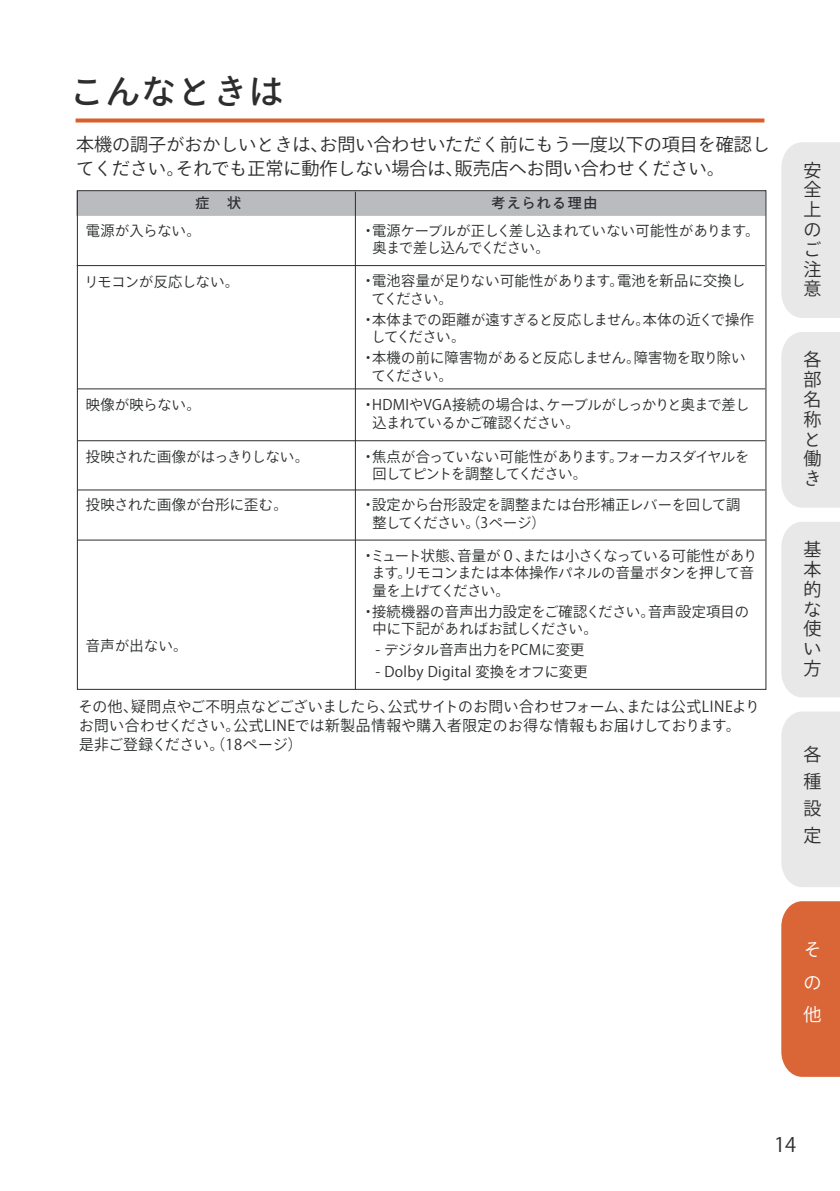
<style>
.page{position:relative;width:840px;height:1191px;background:#fff}
.page>*{position:absolute;margin:0;border:0;box-sizing:border-box;transform-origin:0 0}
.t1{font:500 34px "Ryo Gothic Plus N";letter-spacing:.05em;color:#2d2d2e}
.t2{font:20px "Ryo Gothic Plus N";color:#2d2d2e}
.t3{font:18px/24px "Ryo Gothic Plus N";color:#2d2d2e}
.t4{font:18px/19.8px "Ryo Gothic Plus N";color:#2d2e2e;text-align:justify}
.t5{font:18px/32.4px "Ryo Gothic Plus N";color:#fff;text-align:justify}
.t6{font:15px/19px "Ryo Gothic Plus N";letter-spacing:.04em;color:#2b2d2d}
.t7{font:14.4px/17.4px "Ryo Gothic Plus N";letter-spacing:-.005em;color:#2b2d2d}
.t8{font:14.4px/17.4px "Ryo Gothic Plus N";letter-spacing:.025em;color:#2b2d2d}
.t9{font:14.4px/17.4px "Ryo Gothic Plus N";letter-spacing:-.025em;color:#2b2d2d}
.t10{font:14.4px/17.4px "Ryo Gothic Plus N";letter-spacing:-.035em;color:#2b2d2d}
.t11{font:14.4px "Ryo Gothic Plus N";letter-spacing:.02em;color:#2b2d2d}
.t12{font:500 14px "Ryo Gothic Plus N";letter-spacing:.1em;color:#2d2d2e}
</style>
<div class="page">
<svg style="left:75px;top:118px;width:689px;height:4px;fill:#da5f28"></svg>
<div style="left:76px;top:191px;width:689px;height:25px;background:#babbbe"></div>
<hr style="left:77px;top:265px;width:687px;height:1px;background:#2b2d2d">
<hr style="left:77px;top:489px;width:687px;height:1px;background:#2b2d2d">
<hr style="left:77px;top:540px;width:687px;height:1px;background:#2b2d2d">
<hr style="left:77px;top:440px;width:687px;height:1px;background:#2b2d2d">
<hr style="left:77px;top:388px;width:687px;height:1px;background:#2b2d2d">
<hr style="left:355px;top:192px;width:1px;height:497px;background:#2b2d2d">
<div style="left:781px;top:142px;width:58px;height:176px;background:#e8e8e9"></div>
<div style="left:781px;top:332px;width:58px;height:175px;background:#e8e8e9"></div>
<div style="left:781px;top:522px;width:58px;height:175px;background:#e8e8e9"></div>
<div style="left:781px;top:711px;width:58px;height:176px;background:#e8e8e9"></div>
<div style="left:781px;top:901px;width:58px;height:175px;background:#da6638"></div>
<h1 class="t1" style="left:70px;top:70px;width:214px">こんなときは</h1>
<p class="t3" style="left:76px;top:133px;width:695px">本機の調子がおかしいときは、お問い合わせいただく前にもう一度以下の項目を確認してください。それでも正常に動作しない場合は、販売店へお問い合わせください。</p>
<p class="t12" style="left:195px;top:194px;width:47px">症　状</p>
<p class="t12" style="left:491px;top:194px;width:107px">考えられる理由</p>
<p class="t8" style="left:86px;top:223px;width:116px">電源が入らない。</p>
<p class="t9" style="left:84px;top:273px;width:156px">リモコンが反応しない。</p>
<p class="t8" style="left:86px;top:397px;width:116px">映像が映らない。</p>
<p class="t7" style="left:86px;top:448px;width:224px">投映された画像がはっきりしない。</p>
<p class="t9" style="left:372px;top:222px;width:388px;text-indent:-11px">・電源ケーブルが正しく差し込まれていない可能性があります。奥まで差し込んでください。</p>
<p class="t8" style="left:371px;top:273px;width:375px;text-indent:-10px">・電池容量が足りない可能性があります。電池を新品に交換してください。</p>
<p class="t9" style="left:371px;top:311px;width:383px;text-indent:-11px">・本体までの距離が遠すぎると反応しません。本体の近くで操作してください。</p>
<p class="t7" style="left:371px;top:350px;width:375px;text-indent:-10px">・本機の前に障害物があると反応しません。障害物を取り除いてください。</p>
<p class="t7" style="left:372px;top:397px;width:378px;text-indent:-11px">・HDMIやVGA接続の場合は、ケーブルがしっかりと奥まで差し込まれているかご確認ください。</p>
<p class="t10" style="left:372px;top:448px;width:378px;text-indent:-11px">・焦点が合っていない可能性があります。フォーカスダイヤルを回してピントを調整してください。</p>
<p class="t8" style="left:86px;top:497px;width:203px">投映された画像が台形に歪む。</p>
<p class="t7" style="left:372px;top:497px;width:369px;text-indent:-11px">・設定から台形設定を調整または台形補正レバーを回して調整してください。（3ページ）</p>
<p class="t7" style="left:371px;top:547px;width:387px;text-indent:-10px">・ミュート状態、音量が０、または小さくなっている可能性があります。リモコンまたは本体操作パネルの音量ボタンを押して音量を上げてください。</p>
<p class="t8" style="left:372px;top:603px;width:378px;text-indent:-11px">・接続機器の音声出力設定をご確認ください。音声設定項目の中に下記があればお試しください。</p>
<p class="t11" style="left:375px;top:641px;width:210px">- デジタル音声出力をPCMに変更</p>
<p class="t8" style="left:375px;top:663px;width:213px">- Dolby Digital 変換をオフに変更</p>
<p class="t7" style="left:86px;top:637px;width:103px">音声が出ない。</p>
<p class="t6" style="left:78px;top:697px;width:682px">その他、疑問点やご不明点などございましたら、公式サイトのお問い合わせフォーム、または公式LINEよりお問い合わせください。公式LINEでは新製品情報や購入者限定のお得な情報もお届けしております。<br>是非ご登録ください。（18ページ）</p>
<p class="t4" style="left:802px;top:161px;width:19px">安全上のご注意</p>
<p class="t4" style="left:802px;top:350px;width:19px;text-align:left">各部名称と働き</p>
<p class="t4" style="left:802px;top:540px;width:19px">基本的な使い方</p>
<p class="t4" style="left:802px;top:741px;width:19px;line-height:27px">各種設定</p>
<p class="t5" style="left:802px;top:934px;width:19px">その他</p>
<h2 class="t2" style="left:773px;top:1132px;width:24px">14</h2>
</div>
